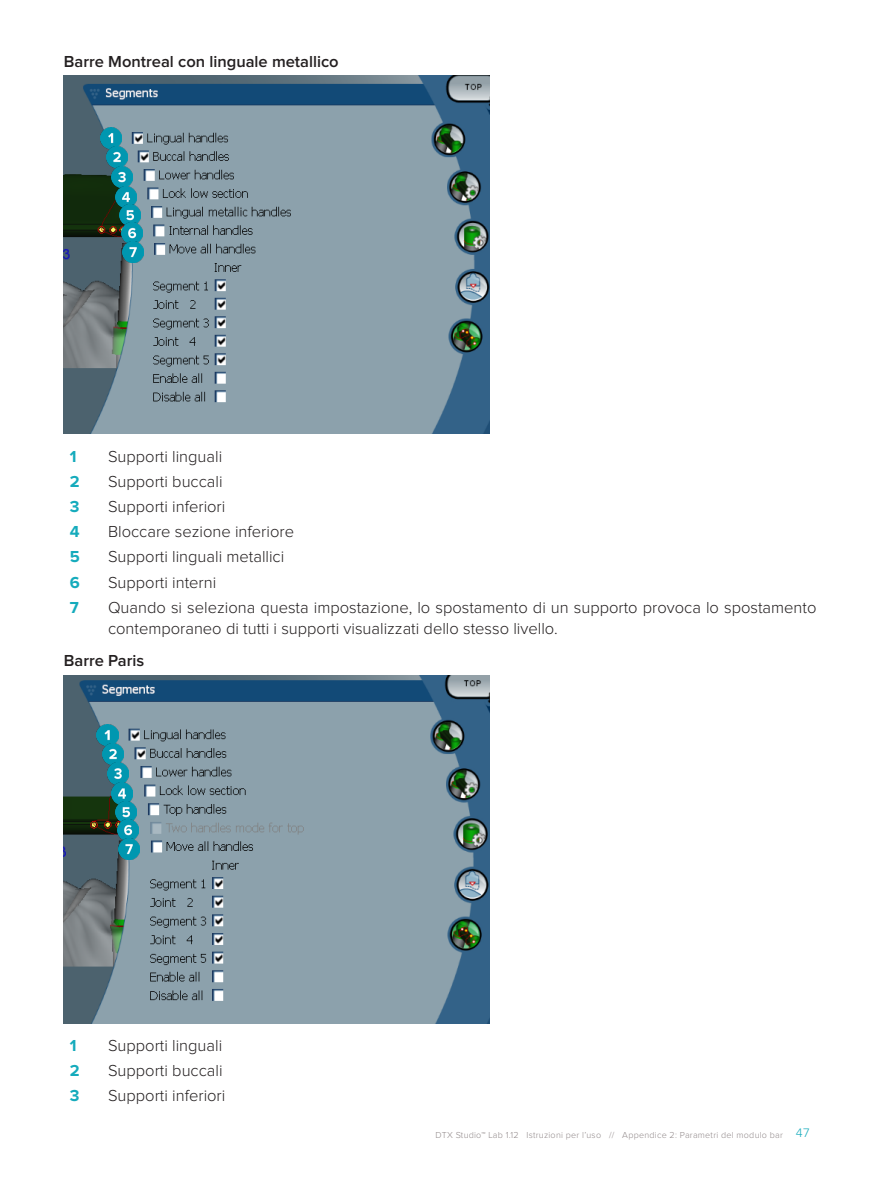
<style>
.page{position:relative;width:893px;height:1191px;background:#fff}
.page>*{position:absolute;margin:0;border:0;box-sizing:border-box;transform-origin:0 0}
.Body_text{font:300 16.5px/21px "Proxima Nova";color:#231f20}
.Head_level_3{font:600 16.5px "Proxima Nova";color:#231f20}
.Body_text-2{font:700 16.5px "Proxima Nova";color:#15abbc}
.t1{font:300 9px "Proxima Nova";letter-spacing:.025em;color:#91898a}
.s1{font-size:12.75px;color:#15abbc}
</style>
<div class="page">
<img style="left:64px;top:76px;width:425px;height:357px">
<img style="left:64px;top:676px;width:425px;height:347px">
<img style="left:101px;top:128px;width:21px;height:21px">
<img style="left:106px;top:146px;width:22px;height:22px">
<img style="left:111px;top:166px;width:22px;height:21px">
<img style="left:116px;top:186px;width:21px;height:21px">
<img style="left:119px;top:204px;width:21px;height:22px">
<img style="left:121px;top:222px;width:22px;height:22px">
<img style="left:122px;top:242px;width:21px;height:21px">
<img style="left:97px;top:724px;width:21px;height:21px">
<img style="left:102px;top:743px;width:22px;height:21px">
<img style="left:107px;top:763px;width:22px;height:21px">
<img style="left:112px;top:783px;width:21px;height:21px">
<img style="left:115px;top:801px;width:22px;height:21px">
<img style="left:117px;top:819px;width:22px;height:21px">
<img style="left:118px;top:838px;width:22px;height:22px">
<p class="Head_level_3" style="left:64px;top:54px;width:276px">Barre Montreal con linguale metallico</p>
<p class="Body_text-2" style="left:70px;top:449px;width:8px">1</p>
<p class="Body_text" style="left:108px;top:447px;width:116px">Supporti linguali</p>
<p class="Body_text-2" style="left:70px;top:474px;width:11px">2</p>
<p class="Body_text" style="left:108px;top:472px;width:116px">Supporti buccali</p>
<p class="Body_text-2" style="left:70px;top:499px;width:11px">3</p>
<p class="Body_text" style="left:108px;top:497px;width:119px">Supporti inferiori</p>
<p class="Body_text-2" style="left:70px;top:524px;width:11px">4</p>
<p class="Body_text" style="left:108px;top:522px;width:187px">Bloccare sezione inferiore</p>
<p class="Body_text-2" style="left:70px;top:549px;width:12px">5</p>
<p class="Body_text" style="left:108px;top:547px;width:178px">Supporti linguali metallici</p>
<p class="Body_text-2" style="left:70px;top:574px;width:12px">6</p>
<p class="Body_text" style="left:108px;top:572px;width:110px">Supporti interni</p>
<p class="Body_text-2" style="left:70px;top:599px;width:10px">7</p>
<p class="Body_text" style="left:108px;top:597px;width:710px">Quando si seleziona questa impostazione, lo spostamento di un supporto provoca lo spostamento contemporaneo di tutti i supporti visualizzati dello stesso livello.</p>
<p class="Head_level_3" style="left:64px;top:653px;width:82px">Barre Paris</p>
<p class="Body_text-2" style="left:70px;top:1037px;width:8px">1</p>
<p class="Body_text" style="left:108px;top:1035px;width:116px">Supporti linguali</p>
<p class="Body_text-2" style="left:70px;top:1062px;width:11px">2</p>
<p class="Body_text" style="left:108px;top:1060px;width:116px">Supporti buccali</p>
<p class="Body_text-2" style="left:70px;top:1088px;width:11px">3</p>
<p class="Body_text" style="left:108px;top:1085px;width:119px">Supporti inferiori</p>
<p class="t1" style="left:436px;top:1130px;width:375px">DTX Studio™ Lab 1.12 Istruzioni per l’uso // Appendice 2: Parametri del modulo bar <span class="s1">47</span></p>
</div>
